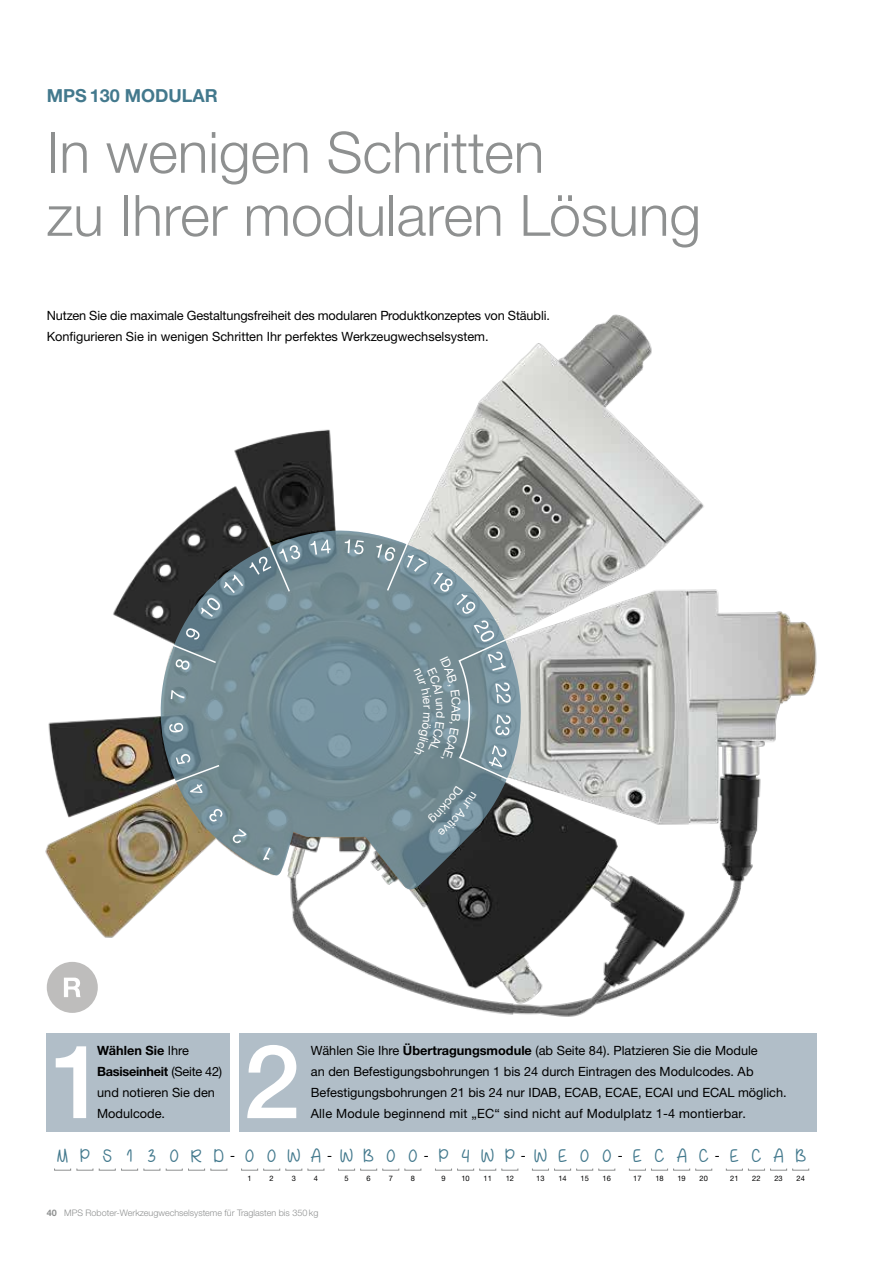
<style>
.page{position:relative;width:893px;height:1263px;background:#fff}
.page>*{position:absolute;margin:0;border:0;box-sizing:border-box;transform-origin:0 0}
.t1{font:300 57px/63px "Helvetica Neue LTW1 G";color:#8e9090}
.t2{font:19.5px "Behind Blue Eyes";letter-spacing:.64em;color:#43798d}
.t3{font:700 18px "Helvetica Neue LTW1 G";color:#43798d}
.t4{font:12.75px/21px "Helvetica Neue LTW1 G";color:#000}
.t5{font:300 9px "Helvetica Neue LTW1 G";color:#8e9090}
.t6{font:7.5px "Helvetica Neue LTW1 G";color:#000}
.s1{font-weight:700}
.s2{font-family:"Helvetica Neue LTW1 G";font-size:12.75px;color:#000}
</style>
<div class="page">
<img style="left:45px;top:314px;width:772px;height:720px">
<div style="left:47px;top:1034px;width:183px;height:98px;background:#b1bec8"></div>
<svg style="left:56px;top:1046px;width:30px;height:72px"></svg>
<div style="left:239px;top:1034px;width:577px;height:98px;background:#b1bec8"></div>
<svg style="left:247px;top:1045px;width:49px;height:73px"></svg>
<div style="left:47px;top:962px;width:51px;height:51px;background:#bebdbc;border-radius:50%"></div>
<svg style="left:64px;top:978px;width:17px;height:19px"></svg>
<svg style="left:54px;top:1168px;width:17px;height:2px"></svg>
<svg style="left:77px;top:1168px;width:16px;height:2px"></svg>
<svg style="left:99px;top:1168px;width:61px;height:2px"></svg>
<svg style="left:166px;top:1168px;width:61px;height:2px"></svg>
<svg style="left:241px;top:1168px;width:83px;height:2px"></svg>
<svg style="left:338px;top:1168px;width:83px;height:2px"></svg>
<svg style="left:435px;top:1168px;width:83px;height:2px"></svg>
<svg style="left:532px;top:1168px;width:83px;height:2px"></svg>
<svg style="left:629px;top:1168px;width:83px;height:2px"></svg>
<svg style="left:726px;top:1168px;width:83px;height:2px"></svg>
<svg style="left:159px;top:530px;width:363px;height:361px;background:#7d8c91"></svg>
<svg style="left:263px;top:847px;width:8px;height:13px"></svg>
<svg style="left:232px;top:829px;width:15px;height:15px"></svg>
<svg style="left:209px;top:808px;width:14px;height:14px"></svg>
<svg style="left:173px;top:753px;width:48px;height:40px;background:#7f959b"></svg>
<svg style="left:169px;top:723px;width:15px;height:10px"></svg>
<svg style="left:171px;top:690px;width:13px;height:9px"></svg>
<svg style="left:171px;top:627px;width:47px;height:43px;background:#748992"></svg>
<svg style="left:201px;top:574px;width:42px;height:43px;background:#6c818a"></svg>
<svg style="left:249px;top:544px;width:52px;height:49px;background:#728891"></svg>
<svg style="left:310px;top:539px;width:21px;height:16px"></svg>
<svg style="left:345px;top:539px;width:19px;height:15px"></svg>
<svg style="left:376px;top:542px;width:135px;height:294px;background:#7b9199"></svg>
<h3 class="t3" style="left:47px;top:84px;width:173px">MPS 130 MODULAR</h3>
<h1 class="t1" style="left:47px;top:121px;width:656px">In wenigen Schritten<br>zu Ihrer modularen Lösung</h1>
<p class="t4" style="left:47px;top:305px;width:505px">Nutzen Sie die maximale Gestaltungsfreiheit des modularen Produktkonzeptes von Stäubli.<br>Konfigurieren Sie in wenigen Schritten Ihr perfektes Werkzeugwechselsystem.</p>
<p class="t4" style="left:97px;top:1040px;width:127px"><span class="s1">Wählen Sie</span> Ihre<br><span class="s1">Basiseinheit</span> (Seite 42) und notieren Sie den<br>Modulcode.</p>
<p class="t4" style="left:311px;top:1040px;width:477px">Wählen Sie Ihre <span class="s1">Übertragungsmodule</span> (ab Seite 84). Platzieren Sie die Module<br>an den Befestigungsbohrungen 1 bis 24 durch Eintragen des Modulcodes. Ab Befestigungsbohrungen 21 bis 24 nur IDAB, ECAB, ECAE, ECAI und ECAL möglich.<br>Alle Module beginnend mit „EC“ sind nicht auf Modulplatz 1-4 montierbar.</p>
<h2 class="t2" style="left:57px;top:1144px;width:750px">MPS 1 30RD<span class="s2">-</span> 00WA<span class="s2">-</span>WB00<span class="s2">-</span> P4WP<span class="s2">-</span>WE00<span class="s2">-</span> ECAC<span class="s2">-</span> ECAB</h2>
<p class="t6" style="left:248px;top:1174px;width:6px">1</p>
<p class="t6" style="left:270px;top:1174px;width:6px">2</p>
<p class="t6" style="left:292px;top:1174px;width:6px">3</p>
<p class="t6" style="left:314px;top:1174px;width:6px">4</p>
<p class="t6" style="left:344px;top:1174px;width:6px">5</p>
<p class="t6" style="left:367px;top:1174px;width:6px">6</p>
<p class="t6" style="left:389px;top:1174px;width:6px">7</p>
<p class="t6" style="left:411px;top:1174px;width:6px">8</p>
<p class="t6" style="left:441px;top:1174px;width:6px">9</p>
<p class="t6" style="left:461px;top:1174px;width:10px">10</p>
<p class="t6" style="left:484px;top:1174px;width:10px">11</p>
<p class="t6" style="left:506px;top:1174px;width:10px">12</p>
<p class="t6" style="left:536px;top:1174px;width:10px">13</p>
<p class="t6" style="left:558px;top:1174px;width:10px">14</p>
<p class="t6" style="left:580px;top:1174px;width:10px">15</p>
<p class="t6" style="left:603px;top:1174px;width:10px">16</p>
<p class="t6" style="left:633px;top:1174px;width:10px">17</p>
<p class="t6" style="left:655px;top:1174px;width:10px">18</p>
<p class="t6" style="left:677px;top:1174px;width:10px">19</p>
<p class="t6" style="left:700px;top:1174px;width:10px">20</p>
<p class="t6" style="left:730px;top:1174px;width:10px">21</p>
<p class="t6" style="left:752px;top:1174px;width:10px">22</p>
<p class="t6" style="left:774px;top:1174px;width:10px">23</p>
<p class="t6" style="left:796px;top:1174px;width:10px">24</p>
<p class="t5" style="left:47px;top:1207px;width:273px"><span class="s1">40</span> MPS Roboter-Werkzeugwechselsysteme für Traglasten bis 350 kg</p>
</div>
